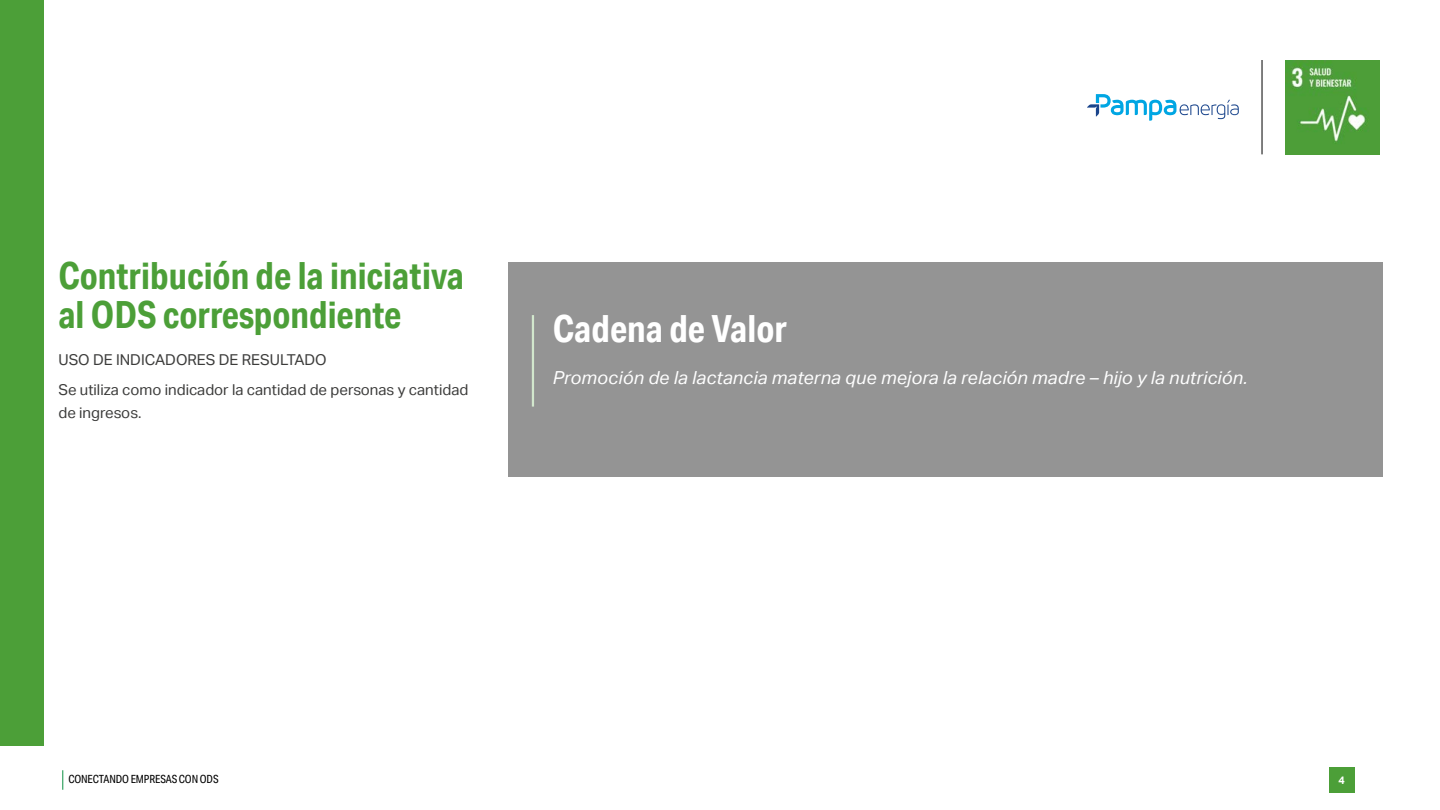
<style>
.page{position:relative;width:1440px;height:810px;background:#fff}
.page>*{position:absolute;margin:0;border:0;box-sizing:border-box;transform-origin:0 0}
.t1{font:700 37.5px/38.2px "Aktiv Grotesk Cd";color:#4c9f38}
.t2{font:700 37.5px "Aktiv Grotesk Cd";color:#fff}
.t3{font:italic 18px "Aktiv Grotesk";letter-spacing:.01em;color:#fff}
.t4{font:15px/30px "Aktiv Grotesk";color:#3c3c3b}
.t5{font:11.25px "Aktiv Grotesk Cd";letter-spacing:-.01em;color:#000}
.t6{font:700 10.88px "Aktiv Grotesk";color:#fff}
</style>
<div class="page">
<svg style="left:62px;top:770px;width:1px;height:20px"></svg>
<div style="left:1329px;top:767px;width:25px;height:26px;background:#4c9f38"></div>
<img style="left:1285px;top:60px;width:95px;height:95px">
<hr style="left:1262px;top:60px;width:1px;height:94px;background:#000">
<svg style="left:1087px;top:94px;width:152px;height:27px"></svg>
<div style="left:0;top:0;width:44px;height:746px;background:#4c9f38"></div>
<div style="left:508px;top:263px;width:874px;height:214px;background:#949494"></div>
<hr style="left:532px;top:315px;width:2px;height:92px;background:#d2e7cd">
<h1 class="t1" style="left:58px;top:257px;width:407px">Contribución de la iniciativa al ODS correspondiente</h1>
<p class="t4" style="left:58px;top:345px;width:411px">USO DE INDICADORES DE RESULTADO<br>Se utiliza como indicador la cantidad de personas y cantidad</p>
<p class="t4" style="left:58px;top:398px;width:85px">de ingresos.</p>
<h1 class="t2" style="left:553px;top:305px;width:236px">Cadena de Valor</h1>
<p class="t3" style="left:553px;top:367px;width:696px">Promoción de la lactancia materna que mejora la relación madre – hijo y la nutrición.</p>
<p class="t5" style="left:68px;top:773px;width:152px">CONECTANDO EMPRESAS CON ODS</p>
<p class="t6" style="left:1338px;top:774px;width:8px">4</p>
</div>
